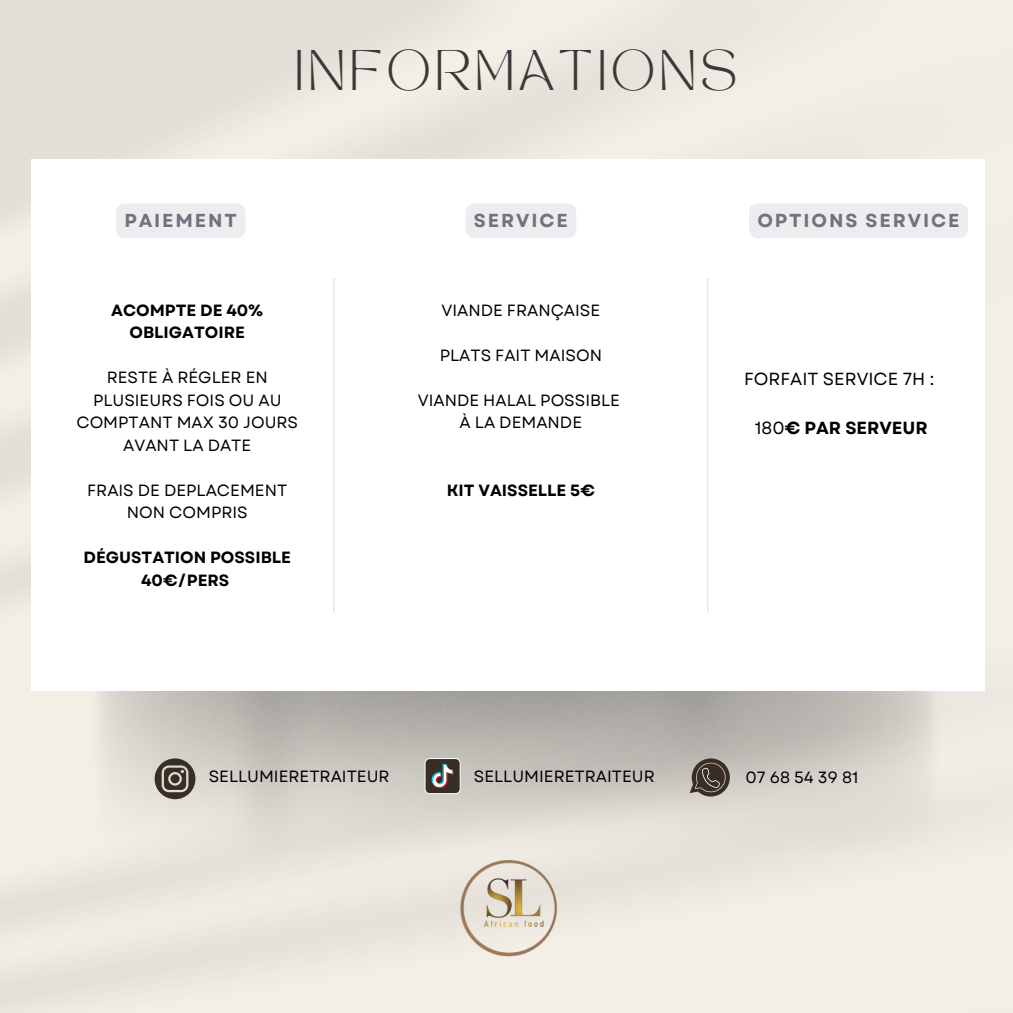
<style>
.page{position:relative;width:1013px;height:1013px;background:#fff}
.page>*{position:absolute;margin:0;border:0;box-sizing:border-box;transform-origin:0 0}
.t1{font:40px "TAN MONCHERI Regular";letter-spacing:.1em;color:#393939}
.t2{font:700 18.75px "Garet";letter-spacing:.1em;color:#74707d}
.t3{font:17.5px "Garet";color:#000}
.t4{font:700 17.5px "Garet";color:#000}
.t5{font:16.25px/22.5px "Garet";color:#000;text-align:center}
.t6{font:700 16.25px/22.5px "Garet";color:#000;text-align:center}
.s1{font-weight:400}
</style>
<div class="page">
<hr style="left:707px;top:278px;width:1px;height:334px;background:#dad9dd">
<hr style="left:333px;top:278px;width:1px;height:334px;background:#dad9dd">
<img style="left:401px;top:835px;width:214px;height:152px">
<svg style="left:424px;top:758px;width:36px;height:36px"></svg>
<svg style="left:155px;top:758px;width:40px;height:41px;background:#776f66"></svg>
<svg style="left:689px;top:758px;width:41px;height:38px;background:#6a6158"></svg>
<div style="left:116px;top:203px;width:129px;height:35px;background:#edecef"></div>
<div style="left:466px;top:203px;width:110px;height:35px;background:#edecef"></div>
<div style="left:749px;top:203px;width:218px;height:35px;background:#edecef"></div>
<h4 class="t1" style="left:295px;top:50px;width:444px">INFORMATIONS</h4>
<p class="t2" style="left:124px;top:207px;width:114px">PAIEMENT</p>
<p class="t2" style="left:474px;top:207px;width:95px">SERVICE</p>
<h4 class="t2" style="left:757px;top:207px;width:203px">OPTIONS SERVICE</h4>
<p class="t6" style="left:111px;top:299px;width:154px">ACOMPTE DE 40%<br>OBLIGATOIRE</p>
<p class="t5" style="left:76px;top:366px;width:223px">RESTE À RÉGLER EN<br>PLUSIEURS FOIS OU AU<br>COMPTANT MAX 30 JOURS<br>AVANT LA DATE</p>
<p class="t5" style="left:87px;top:479px;width:202px">FRAIS DE DEPLACEMENT<br>NON COMPRIS</p>
<p class="t6" style="left:83px;top:546px;width:209px">DÉGUSTATION POSSIBLE<br>40€/PERS</p>
<h3 class="t5" style="left:441px;top:299px;width:160px">VIANDE FRANÇAISE</h3>
<h2 class="t5" style="left:440px;top:344px;width:164px">PLATS FAIT MAISON</h2>
<h2 class="t5" style="left:418px;top:389px;width:203px">VIANDE HALAL POSSIBLE</h2>
<p class="t5" style="left:459px;top:411px;width:124px">À LA DEMANDE</p>
<p class="t6" style="left:447px;top:479px;width:150px">KIT VAISSELLE 5€</p>
<h4 class="t3" style="left:744px;top:366px;width:191px">FORFAIT SERVICE 7H :</h4>
<h3 class="t4" style="left:755px;top:415px;width:174px"><span class="s1">180</span>€ PAR SERVEUR</h3>
<p class="t5" style="left:209px;top:764px;width:182px">SELLUMIERETRAITEUR</p>
<p class="t5" style="left:474px;top:764px;width:182px">SELLUMIERETRAITEUR</p>
<p class="t5" style="left:745px;top:766px;width:114px">07 68 54 39 81</p>
</div>
